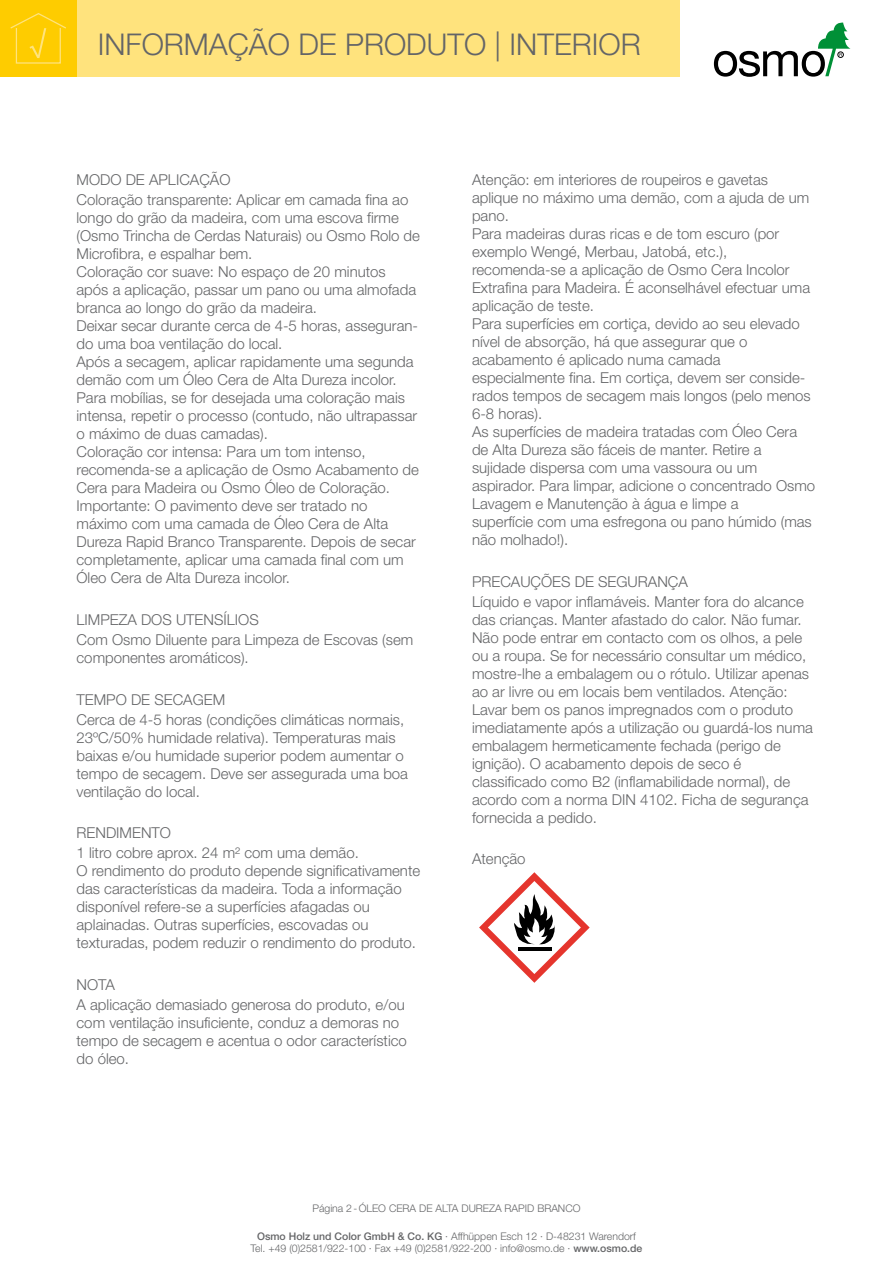
<style>
.page{position:relative;width:893px;height:1263px;background:#fff}
.page>*{position:absolute;margin:0;border:0;box-sizing:border-box;transform-origin:0 0}
.t1{font:300 30px "Helvetica Neue";color:#646567}
.t2{font:300 15px/18px "Helvetica Neue";color:#646567}
.t3{font:300 10.5px/12.6px "Helvetica Neue";color:#646567;text-align:center}
.s1{font-weight:500}
</style>
<div class="page">
<div style="left:77px;top:0;width:603px;height:77px;background:#ffe37d"></div>
<div style="left:0;top:0;width:77px;height:77px;background:#fecc00"></div>
<svg style="left:10px;top:13px;width:56px;height:51px"></svg>
<svg style="left:714px;top:23px;width:136px;height:54px"></svg>
<svg style="left:479px;top:872px;width:111px;height:111px"></svg>
<hr style="left:519px;top:948px;width:33px;height:3px;background:#000">
<h1 class="t1" style="left:98px;top:26px;width:544px">INFORMAÇÃO DE PRODUTO | INTERIOR</h1>
<p class="t2" style="left:77px;top:169px;width:333px;line-height:20.1px">MODO DE APLICAÇÃO<br>Coloração transparente: Aplicar em camada fina ao</p>
<p class="t2" style="left:77px;top:209px;width:345px">longo do grão da madeira, com uma escova firme (Osmo Trincha de Cerdas Naturais) ou Osmo Rolo de Microfibra, e espalhar bem.<br>Coloração cor suave: No espaço de 20 minutos após a aplicação, passar um pano ou uma almofada branca ao longo do grão da madeira.<br>Deixar secar durante cerca de 4-5 horas, asseguran&shy;do uma boa ventilação do local.<br>Após a secagem, aplicar rapidamente uma segunda demão com um Óleo Cera de Alta Dureza incolor.<br>Para mobílias, se for desejada uma coloração mais intensa, repetir o processo (contudo, não ultrapassar o máximo de duas camadas).<br>Coloração cor intensa: Para um tom intenso, recomenda-se a aplicação de Osmo Acabamento de Cera para Madeira ou Osmo Óleo de Coloração.<br>Importante: O pavimento deve ser tratado no máximo com uma camada de Óleo Cera de Alta Dureza Rapid Branco Transparente. Depois de secar completamente, aplicar uma camada final com um Óleo Cera de Alta Dureza incolor.</p>
<p class="t2" style="left:77px;top:609px;width:338px;line-height:20.1px">LIMPEZA DOS UTENSÍLIOS<br>Com Osmo Diluente para Limpeza de Escovas (sem</p>
<p class="t2" style="left:77px;top:648px;width:174px">componentes aromáticos).</p>
<p class="t2" style="left:77px;top:689px;width:329px;line-height:20.1px">TEMPO DE SECAGEM<br>Cerca de 4-5 horas (condições climáticas normais,</p>
<p class="t2" style="left:77px;top:728px;width:333px">23ºC/50% humidade relativa). Temperaturas mais baixas e/ou humidade superior podem aumentar o tempo de secagem. Deve ser assegurada uma boa ventilação do local.</p>
<p class="t2" style="left:77px;top:822px;width:284px;line-height:20.1px">RENDIMENTO<br>1 litro cobre aprox. 24 m² com uma demão.</p>
<p class="t2" style="left:77px;top:862px;width:345px">O rendimento do produto depende significativamente das características da madeira. Toda a informação disponível refere-se a superfícies afagadas ou aplainadas. Outras superfícies, escovadas ou texturadas, podem reduzir o rendimento do produto.</p>
<p class="t2" style="left:77px;top:974px;width:330px;line-height:20.1px">NOTA<br>A aplicação demasiado generosa do produto, e/ou</p>
<p class="t2" style="left:77px;top:1013px;width:332px">com ventilação insuficiente, conduz a demoras no tempo de secagem e acentua o odor característico do óleo.</p>
<p class="t2" style="left:472px;top:170px;width:345px">Atenção: em interiores de roupeiros e gavetas aplique no máximo uma demão, com a ajuda de um pano.<br>Para madeiras duras ricas e de tom escuro (por exemplo Wengé, Merbau, Jatobá, etc.), recomenda-se a aplicação de Osmo Cera Incolor Extrafina para Madeira. É aconselhável efectuar uma aplicação de teste.<br>Para superfícies em cortiça, devido ao seu elevado nível de absorção, há que assegurar que o acabamento é aplicado numa camada especialmente fina. Em cortiça, devem ser conside&shy;rados tempos de secagem mais longos (pelo menos 6-8 horas).<br>As superfícies de madeira tratadas com Óleo Cera de Alta Dureza são fáceis de manter. Retire a sujidade dispersa com uma vassoura ou um aspirador. Para limpar, adicione o concentrado Osmo Lavagem e Manutenção à água e limpe a<br>superfície com uma esfregona ou pano húmido (mas não molhado!).</p>
<p class="t2" style="left:472px;top:571px;width:333px;line-height:20.1px">PRECAUÇÕES DE SEGURANÇA<br>Líquido e vapor inflamáveis. Manter fora do alcance</p>
<p class="t2" style="left:472px;top:610px;width:342px">das crianças. Manter afastado do calor. Não fumar.<br>Não pode entrar em contacto com os olhos, a pele ou a roupa. Se for necessário consultar um médico, mostre-lhe a embalagem ou o rótulo. Utilizar apenas ao ar livre ou em locais bem ventilados. Atenção:<br>Lavar bem os panos impregnados com o produto imediatamente após a utilização ou guardá-los numa embalagem hermeticamente fechada (perigo de ignição). O acabamento depois de seco é classificado como B2 (inflamabilidade normal), de acordo com a norma DIN 4102. Ficha de segurança fornecida a pedido.</p>
<p class="t2" style="left:472px;top:850px;width:55px">Atenção</p>
<p class="t3" style="left:312px;top:1202px;width:270px">Página 2-ÓLEO CERA DE ALTA DUREZA RAPID BRANCO</p>
<p class="t3" style="left:251px;top:1229px;width:393px"><span class="s1">Osmo Holz und Color GmbH &amp; Co. KG</span> · Affhüppen Esch 12 · D-48231 Warendorf<br>Tel. +49 (0)2581/922-100 · Fax +49 (0)2581/922-200 · info@osmo.de · <span class="s1">www.osmo.de</span></p>
</div>
